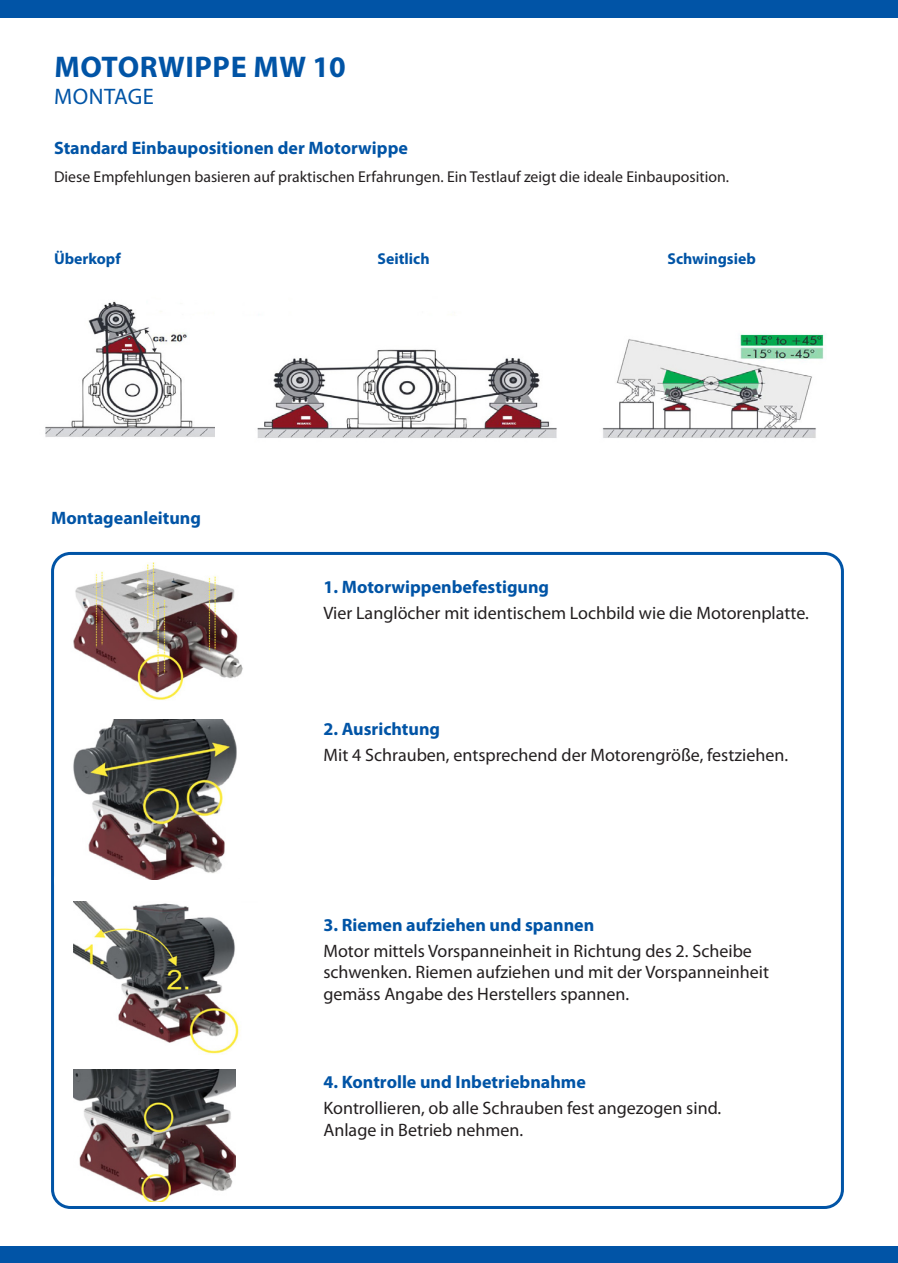
<style>
.page{position:relative;width:898px;height:1263px;background:#fff}
.page>*{position:absolute;margin:0;border:0;box-sizing:border-box;transform-origin:0 0}
.t1{font:700 30px "Myriad Pro";letter-spacing:.02em;color:#0154a6}
.t2{font:22.5px "Myriad Pro";letter-spacing:.02em;color:#0154a6}
.t3{font:18px/21.6px "Myriad Pro";color:#231f20}
.t4{font:700 18px "Myriad Pro";color:#0154a6}
.t5{font:15.75px "Myriad Pro";color:#231f20}
.t6{font:700 15.75px "Myriad Pro";color:#0154a6}
</style>
<div class="page">
<div style="left:0;top:0;width:897px;height:17px;background:#0154a6"></div>
<div style="left:0;top:1246px;width:897px;height:17px;background:#0154a6"></div>
<img style="left:73px;top:563px;width:170px;height:137px">
<img style="left:73px;top:720px;width:164px;height:159px">
<div style="left:51px;top:552px;width:792px;height:657px;border:3px solid #0154a6;border-radius:18px"></div>
<img style="left:73px;top:901px;width:166px;height:153px">
<img style="left:73px;top:1070px;width:163px;height:131px">
<img style="left:45px;top:301px;width:169px;height:136px">
<img style="left:257px;top:349px;width:300px;height:89px">
<img style="left:602px;top:334px;width:222px;height:104px">
<div style="left:54px;top:866px;width:47px;height:29px;background:#fff;border-radius:15px"></div>
<p class="t1" style="left:54px;top:47px;width:293px">MOTORWIPPE MW 10</p>
<p class="t2" style="left:54px;top:82px;width:101px">MONTAGE</p>
<p class="t4" style="left:54px;top:136px;width:355px">Standard Einbaupositionen der Motorwippe</p>
<p class="t5" style="left:54px;top:167px;width:676px">Diese Empfehlungen basieren auf praktischen Erfahrungen. Ein Testlauf zeigt die ideale Einbauposition.</p>
<p class="t6" style="left:54px;top:248px;width:68px">Überkopf</p>
<p class="t6" style="left:377px;top:248px;width:54px">Seitlich</p>
<p class="t6" style="left:667px;top:248px;width:90px">Schwingsieb</p>
<p class="t4" style="left:51px;top:506px;width:151px">Montageanleitung</p>
<p class="t4" style="left:323px;top:575px;width:227px">1. Motorwippenbefestigung</p>
<p class="t3" style="left:323px;top:602px;width:486px">Vier Langlöcher mit identischem Lochbild wie die Motorenplatte.</p>
<p class="t4" style="left:323px;top:717px;width:118px">2. Ausrichtung</p>
<p class="t3" style="left:323px;top:744px;width:466px">Mit 4 Schrauben, entsprechend der Motorengröße, festziehen.</p>
<p class="t4" style="left:323px;top:913px;width:272px">3. Riemen aufziehen und spannen</p>
<p class="t3" style="left:323px;top:939px;width:447px">Motor mittels Vorspanneinheit in Richtung des 2. Scheibe schwenken. Riemen aufziehen und mit der Vorspanneinheit gemäss Angabe des Herstellers spannen.</p>
<p class="t4" style="left:323px;top:1070px;width:264px">4. Kontrolle und Inbetriebnahme</p>
<p class="t3" style="left:323px;top:1097px;width:399px">Kontrollieren, ob alle Schrauben fest angezogen sind.<br>Anlage in Betrieb nehmen.</p>
</div>
